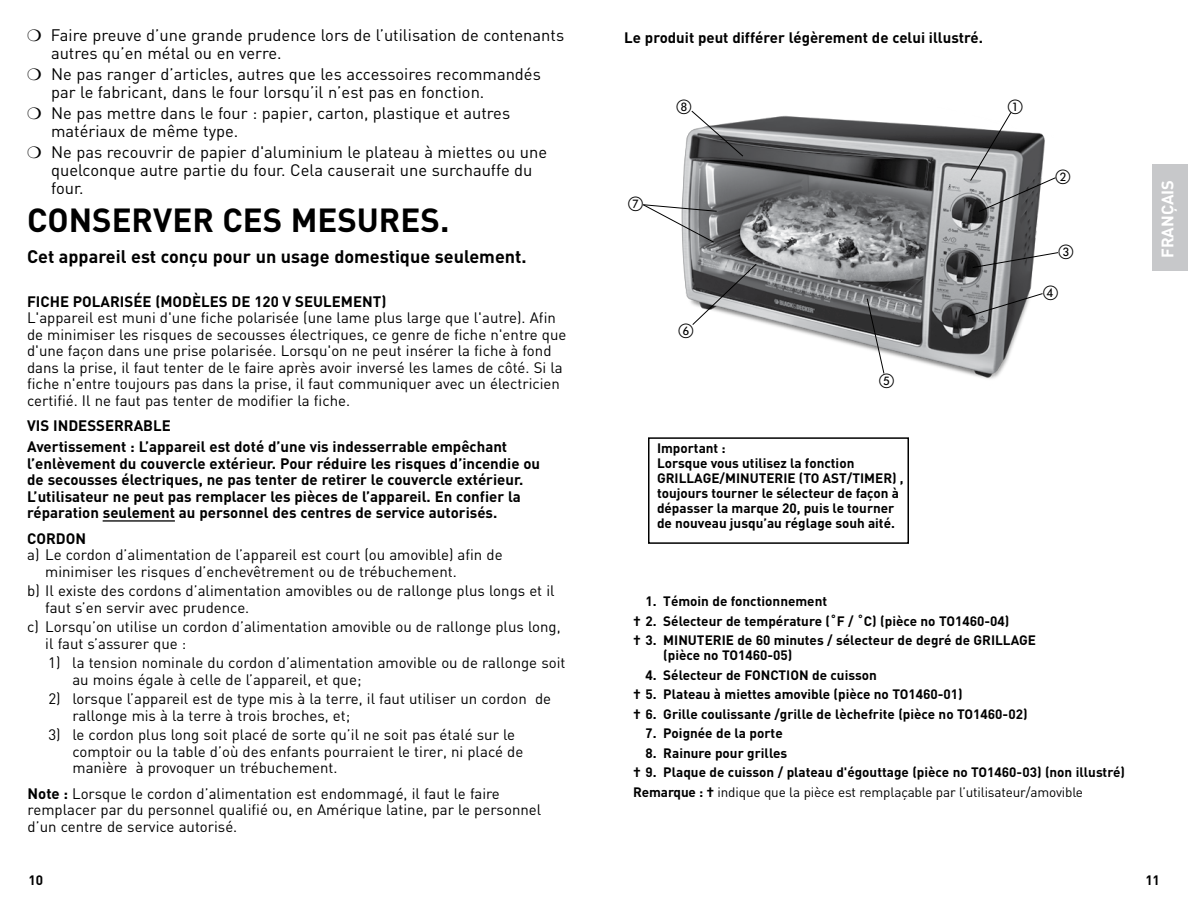
<style>
.page{position:relative;width:1188px;height:918px;background:#fff}
.page>*{position:absolute;margin:0;border:0;box-sizing:border-box;transform-origin:0 0}
.t1{font:700 33px "Black&Decker DIN";color:#000}
.t2{font:700 18px "Black&Decker DIN";color:#000}
.t3{font:16.5px/18px "Black&Decker DIN";color:#000}
.t4{font:700 16.5px "Black&Decker DIN";color:#fff}
.t5{font:15px/16.5px "Black&Decker DIN";color:#000}
.t6{font:700 15px/16.5px "Black&Decker DIN";color:#000}
.t7{font:700 13.5px/19.5px "Black&Decker DIN";color:#000}
.s1{font-weight:700}
.s2{font-weight:400}
</style>
<div class="page">
<hr style="left:103px;top:520px;width:72px;height:2px;background:#000">
<div style="left:1152px;top:164px;width:36px;height:107px;background:#c7c8ca"></div>
<div style="left:648px;top:437px;width:261px;height:107px;border:2px solid #000"></div>
<img style="left:682px;top:115px;width:356px;height:264px">
<svg style="left:970px;top:112px;width:86px;height:101px"></svg>
<svg style="left:972px;top:245px;width:86px;height:23px"></svg>
<svg style="left:967px;top:285px;width:76px;height:32px"></svg>
<svg style="left:866px;top:298px;width:28px;height:81px"></svg>
<svg style="left:682px;top:263px;width:75px;height:75px"></svg>
<svg style="left:643px;top:196px;width:75px;height:47px"></svg>
<svg style="left:682px;top:110px;width:62px;height:47px"></svg>
<p class="t3" style="left:51px;top:26px;width:515px;text-indent:-24px">❍ Faire preuve d’une grande prudence lors de l’utilisation de contenants autres qu’en métal ou en verre.</p>
<p class="t3" style="left:51px;top:65px;width:491px;text-indent:-24px">❍ Ne pas ranger d’articles, autres que les accessoires recommandés par le fabricant, dans le four lorsqu’il n’est pas en fonction.</p>
<p class="t3" style="left:51px;top:104px;width:461px;text-indent:-24px">❍ Ne pas mettre dans le four : papier, carton, plastique et autres matériaux de même type.</p>
<p class="t3" style="left:51px;top:143px;width:498px;text-indent:-24px">❍ Ne pas recouvrir de papier d'aluminium le plateau à miettes ou une quelconque autre partie du four. Cela causerait une surchauffe du four.</p>
<h1 class="t1" style="left:27px;top:198px;width:424px">CONSERVER CES MESURES.</h1>
<p class="t2" style="left:27px;top:245px;width:501px">Cet appareil est conçu pour un usage domestique seulement.</p>
<p class="t6" style="left:27px;top:292px;width:184px">FICHE POLARISÉE (Modèles</p>
<p class="t6" style="left:232px;top:292px;width:75px">de 120 V seulement</p>
<p class="t6" style="left:381px;top:292px;width:7px">)</p>
<p class="t5" style="left:27px;top:309px;width:541px">L'appareil est muni d'une fiche polarisée (une lame plus large que l'autre). Afin de minimiser les risques de secousses électriques, ce genre de fiche n'entre que d'une façon dans une prise polarisée. Lorsqu'on ne peut insérer la fiche à fond dans la prise, il faut tenter de le faire après avoir inversé les lames de côté. Si la fiche n'entre toujours pas dans la prise, il faut communiquer avec un électricien certifié. Il ne faut pas tenter de modifier la fiche.</p>
<p class="t6" style="left:27px;top:415px;width:482px;line-height:21px">VIS INDESSERRABLE<br>Avertissement : L’appareil est doté d’une vis indesserrable empêchant</p>
<p class="t6" style="left:27px;top:454px;width:515px">l’enlèvement du couvercle extérieur. Pour réduire les risques d’incendie ou de secousses électriques, ne pas tenter de retirer le couvercle extérieur.<br>L’utilisateur ne peut pas remplacer les pièces de l’appareil. En confier la réparation seulement au personnel des centres de service autorisés.</p>
<p class="t6" style="left:27px;top:529px;width:60px">CORDON</p>
<p class="t5" style="left:45px;top:546px;width:459px;text-indent:-18px">a) Le cordon d’alimentation de l’appareil est court (ou amovible) afin de minimiser les risques d’enchevêtrement ou de trébuchement.</p>
<p class="t5" style="left:45px;top:582px;width:511px;text-indent:-18px">b) Il existe des cordons d’alimentation amovibles ou de rallonge plus longs et il faut s’en servir avec prudence.</p>
<p class="t5" style="left:45px;top:618px;width:517px;text-indent:-18px">c) Lorsqu’on utilise un cordon d’alimentation amovible ou de rallonge plus long, il faut s’assurer que :</p>
<p class="t5" style="left:72px;top:654px;width:495px;text-indent:-24px">1) la tension nominale du cordon d’alimentation amovible ou de rallonge soit au moins égale à celle de l’appareil, et que;</p>
<p class="t5" style="left:72px;top:690px;width:480px;text-indent:-24px">2) lorsque l’appareil est de type mis à la terre, il faut utiliser un cordon de rallonge mis à la terre à trois broches, et;</p>
<p class="t5" style="left:72px;top:726px;width:452px;text-indent:-24px">3) le cordon plus long soit placé de sorte qu’il ne soit pas étalé sur le comptoir ou la table d’où des enfants pourraient le tirer, ni placé de manière à provoquer un trébuchement.</p>
<p class="t5" style="left:28px;top:785px;width:515px"><span class="s1">Note :</span> Lorsque le cordon d’alimentation est endommagé, il faut le faire remplacer par du personnel qualifié ou, en Amérique latine, par le personnel d’un centre de service autorisé.</p>
<p class="t6" style="left:624px;top:29px;width:360px">Le produit peut différer légèrement de celui illustré.</p>
<p class="t4" style="left:1157px;top:258px;width:80px;rotate:-90deg">FRANÇAIS</p>
<p class="t7" style="left:657px;top:441px;width:248px;line-height:15px">Important :<br>Lorsque vous utilisez la fonction GRILLAGE/MINUTERIE (TO AST/TIMER) , toujours tourner le sélecteur de façon à dépasser la marque 20, puis le tourner de nouveau jusqu’au réglage souh aité.</p>
<p class="t7" style="left:633px;top:591px;width:404px;text-indent:12px">1. Témoin de fonctionnement<br>† 2. Sélecteur de température (˚F / ˚C) (pièce no TO1460-04)<br>† 3. MINUTERIE de 60 minutes / sélecteur de degré de GRILLAGE</p>
<p class="t7" style="left:663px;top:645px;width:131px">(pièce no TO1460-05)</p>
<p class="t7" style="left:633px;top:664px;width:396px;text-indent:12px">4. Sélecteur de FONCTION de cuisson<br>† 5. Plateau à miettes amovible (pièce no TO1460-01)<br>† 6. Grille coulissante /grille de lèchefrite (pièce no TO1460-02)</p>
<p class="t7" style="left:645px;top:723px;width:139px">7. Poignée de la porte</p>
<p class="t7" style="left:633px;top:742px;width:493px;text-indent:12px">8. Rainure pour grilles<br>† 9. Plaque de cuisson / plateau d'égouttage (pièce no TO1460-03) (non illustré)<br>Remarque : † <span class="s2">indique que la pièce est remplaçable par l’utilisateur/amovible</span></p>
<p class="t7" style="left:28px;top:869px;width:16px">10</p>
<p class="t7" style="left:1145px;top:870px;width:16px">11</p>
</div>
